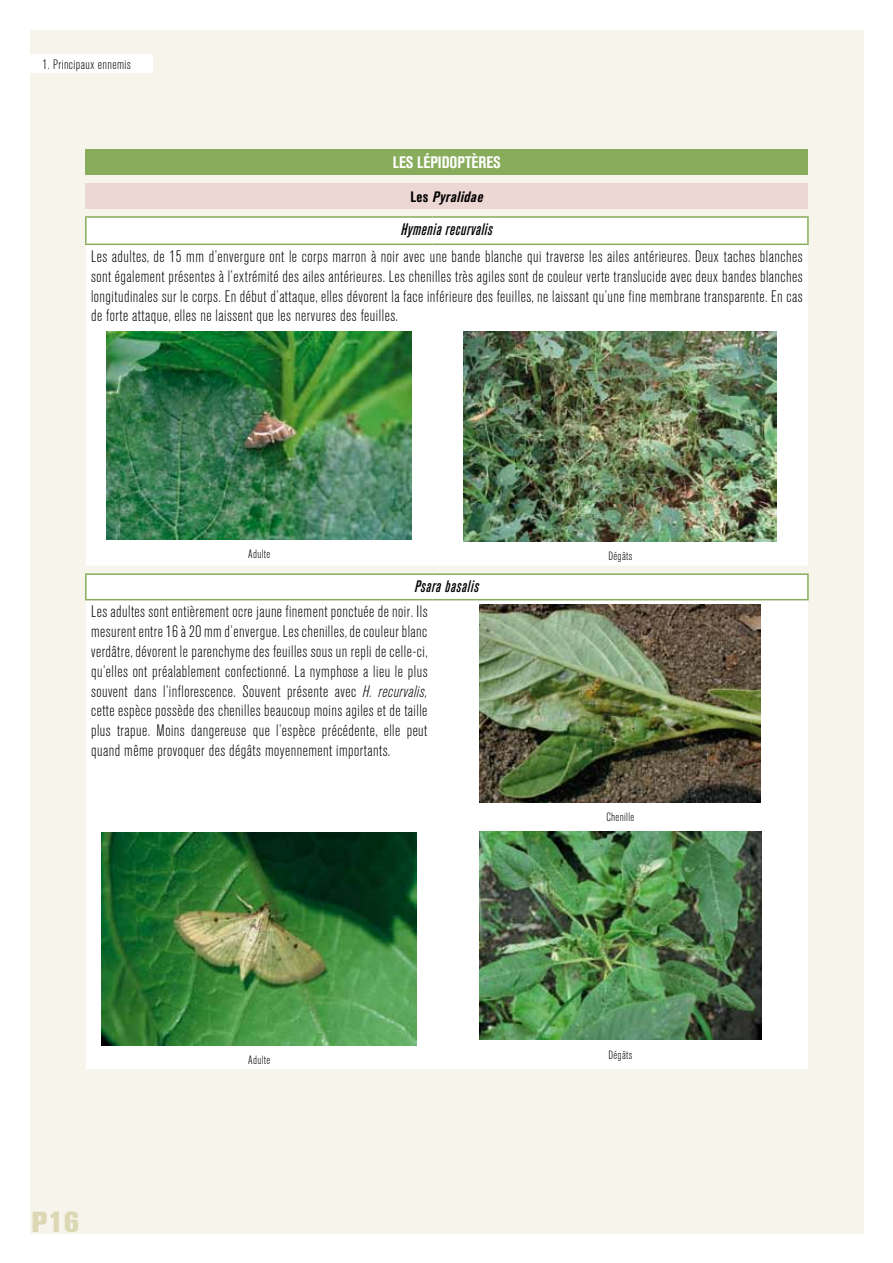
<style>
.page{position:relative;width:893px;height:1263px;background:#fff}
.page>*{position:absolute;margin:0;border:0;box-sizing:border-box;transform-origin:0 0}
.t1{font:800 28.8px "Akzidenz Grotesk BQ";color:#dcd8b4}
.t2{font:300 condensed 16.5px/19.8px "Akzidenz Grotesk BQ";letter-spacing:.03em;color:#000;text-align:justify}
.t3{font:italic 500 condensed 16.5px "Akzidenz Grotesk BQ";letter-spacing:.03em;color:#000}
.t4{font:16.5px "Akzidenz Grotesk BQ Bd Cnd Alt";color:#fff}
.t5{font:italic 700 condensed 15px "Akzidenz Grotesk BQ";letter-spacing:.03em;color:#000}
.t6{font:300 condensed 13.5px "Akzidenz Grotesk BQ";letter-spacing:.03em;color:#000}
.t7{font:300 condensed 12px "Akzidenz Grotesk BQ";letter-spacing:.03em;color:#000}
.s1{font-style:normal}
.s2{font-style:italic}
</style>
<div class="page">
<div style="left:30px;top:30px;width:833px;height:1203px;background:#f6f4eb"></div>
<div style="left:30px;top:54px;width:123px;height:19px;background:#fff"></div>
<div style="left:86px;top:149px;width:722px;height:25px;background:#87ac5c"></div>
<div style="left:86px;top:183px;width:722px;height:25px;background:#edd7d4"></div>
<div style="left:86px;top:218px;width:722px;height:851px;background:#fff"></div>
<hr style="left:85px;top:216px;width:348px;height:2px;background:#87ac5c">
<hr style="left:85px;top:218px;width:2px;height:26px;background:#87ac5c">
<hr style="left:433px;top:216px;width:376px;height:2px;background:#87ac5c">
<hr style="left:807px;top:218px;width:2px;height:26px;background:#87ac5c">
<hr style="left:85px;top:244px;width:348px;height:1px;background:#87ac5c">
<hr style="left:433px;top:244px;width:376px;height:1px;background:#87ac5c">
<hr style="left:85px;top:573px;width:348px;height:2px;background:#87ac5c">
<hr style="left:85px;top:575px;width:2px;height:24px;background:#87ac5c">
<hr style="left:433px;top:573px;width:376px;height:2px;background:#87ac5c">
<hr style="left:807px;top:575px;width:2px;height:24px;background:#87ac5c">
<hr style="left:85px;top:599px;width:348px;height:1px;background:#87ac5c">
<hr style="left:433px;top:599px;width:376px;height:1px;background:#87ac5c">
<img style="left:107px;top:332px;width:305px;height:207px">
<img style="left:464px;top:332px;width:313px;height:209px">
<img style="left:480px;top:605px;width:281px;height:197px">
<img style="left:102px;top:833px;width:314px;height:212px">
<img style="left:479px;top:831px;width:282px;height:209px">
<p class="t6" style="left:43px;top:57px;width:90px">1. Principaux ennemis</p>
<p class="t4" style="left:393px;top:153px;width:94px">LES LÉPI DOPTÈRES</p>
<p class="t5" style="left:410px;top:188px;width:74px"><span class="s1">Les</span> Pyralidae</p>
<p class="t3" style="left:401px;top:220px;width:93px">Hymenia recurvalis</p>
<p class="t2" style="left:91px;top:247px;width:713px">Les adultes, de 15 mm d’envergure ont le corps marron à noir avec une bande blanche qui traverse les ailes antérieures. Deux taches blanches sont également présentes à l’extrémité des ailes antérieures. Les chenilles très agiles sont de couleur verte translucide avec deux bandes blanches longitudinales sur le corps. En début d’attaque, elles dévorent la face inférieure des feuilles, ne laissant qu’une fine membrane transparente. En cas de forte attaque, elles ne laissent que les nervures des feuilles.</p>
<p class="t7" style="left:248px;top:548px;width:24px">Adulte</p>
<p class="t7" style="left:608px;top:550px;width:25px">Dégâts</p>
<p class="t3" style="left:415px;top:577px;width:65px">Psara basalis</p>
<p class="t2" style="left:91px;top:602px;width:338px">Les adultes sont entièrement ocre jaune finement ponctuée de noir. Ils mesurent entre 16 à 20 mm d’envergue. Les chenilles, de couleur blanc verdâtre, dévorent le parenchyme des feuilles sous un repli de celle-ci, qu’elles ont préalablement confectionné. La nymphose a lieu le plus souvent dans l’inflorescence. Souvent présente avec <span class="s2">H. recurvalis, </span>cette espèce possède des chenilles beaucoup moins agiles et de taille plus trapue. Moins dangereuse que l’espèce précédente, elle peut quand même provoquer des dégâts moyennement importants.</p>
<p class="t7" style="left:606px;top:810px;width:29px">Chenille</p>
<h1 class="t1" style="left:32px;top:1205px;width:49px">P16</h1>
<p class="t7" style="left:248px;top:1053px;width:24px">Adulte</p>
<p class="t7" style="left:608px;top:1048px;width:25px">Dégâts</p>
</div>
